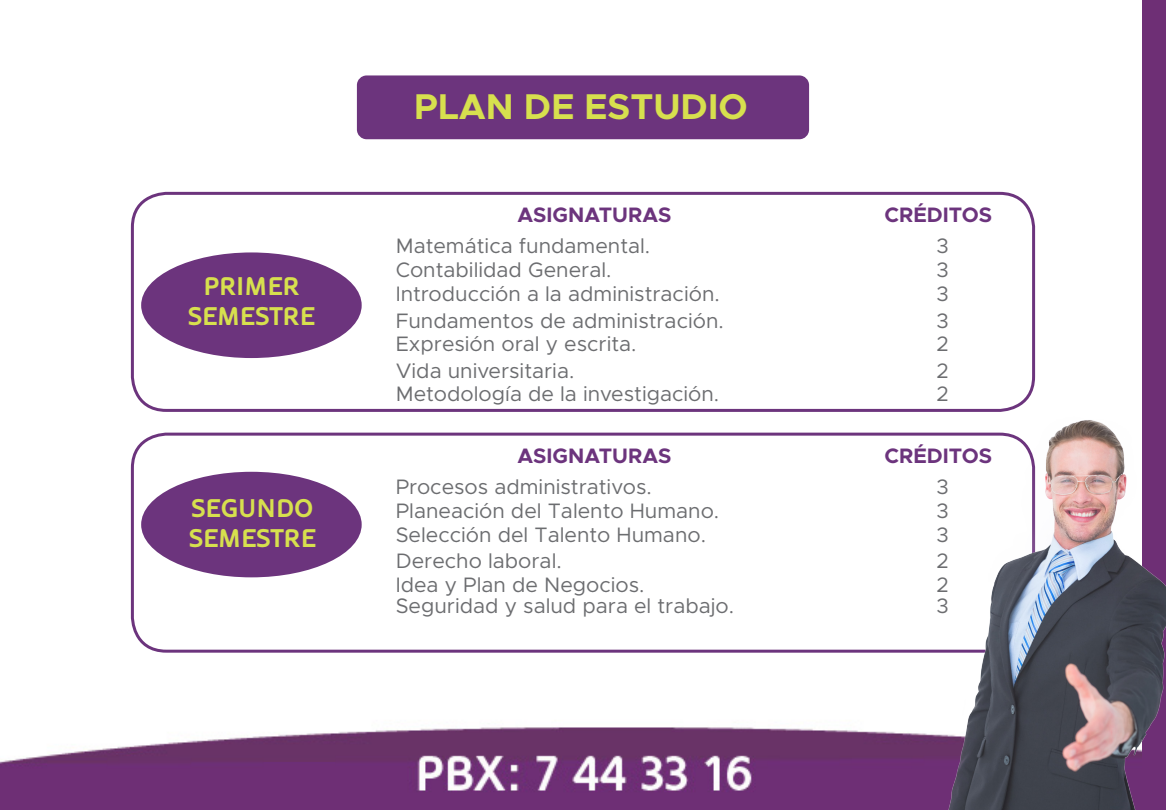
<style>
.page{position:relative;width:1166px;height:810px;background:#fff}
.page>*{position:absolute;margin:0;border:0;box-sizing:border-box;transform-origin:0 0}
.t1{font:700 36px "Metropolis";color:#d7e04e}
.t2{font:700 25.5px "Oblik";color:#d7e04e}
.t3{font:21px "Metropolis";color:#6c6d70}
.t4{font:700 21px "Metropolis";color:#6c347d}
</style>
<div class="page">
<img style="left:0;top:75px;width:1036px;height:735px">
<div style="left:1141px;top:0;width:24px;height:810px;background:#6e2f75"></div>
<div style="left:357px;top:75px;width:451px;height:64px;background:#6c347d;border-radius:10px"></div>
<div style="left:141px;top:252px;width:220px;height:106px;background:#6c347d;border-radius:50%"></div>
<div style="left:141px;top:472px;width:220px;height:105px;background:#6c347d;border-radius:50%"></div>
<div style="left:131px;top:192px;width:903px;height:220px;border:3px solid #6c347d;border-radius:34px"></div>
<div style="left:131px;top:433px;width:903px;height:220px;border:3px solid #6c347d;border-radius:34px"></div>
<img style="left:789px;top:397px;width:376px;height:413px">
<p class="t2" style="left:203px;top:271px;width:98px">PRIMER</p>
<p class="t2" style="left:188px;top:302px;width:128px">SEMESTRE</p>
<p class="t2" style="left:191px;top:493px;width:123px">SEGUNDO</p>
<p class="t2" style="left:189px;top:524px;width:128px">SEMESTRE</p>
<p class="t1" style="left:414px;top:84px;width:335px">PLAN DE ESTUDIO</p>
<p class="t4" style="left:517px;top:202px;width:155px">ASIGNATURAS</p>
<p class="t3" style="left:395px;top:233px;width:256px">Matemática fundamental.</p>
<p class="t3" style="left:395px;top:257px;width:217px">Contabilidad General.</p>
<p class="t3" style="left:395px;top:281px;width:325px">Introducción a la administración.</p>
<p class="t3" style="left:395px;top:307px;width:329px">Fundamentos de administración.</p>
<p class="t3" style="left:395px;top:331px;width:242px">Expresión oral y escrita.</p>
<p class="t3" style="left:395px;top:358px;width:180px">Vida universitaria.</p>
<p class="t3" style="left:395px;top:380px;width:325px">Metodología de la investigación.</p>
<p class="t4" style="left:517px;top:443px;width:155px">ASIGNATURAS</p>
<p class="t3" style="left:395px;top:474px;width:257px">Procesos administrativos.</p>
<p class="t3" style="left:395px;top:497px;width:325px">Planeación del Talento Humano.</p>
<p class="t3" style="left:395px;top:522px;width:312px">Selección del Talento Humano.</p>
<p class="t3" style="left:395px;top:548px;width:167px">Derecho laboral.</p>
<p class="t3" style="left:395px;top:572px;width:250px">Idea y Plan de Negocios.</p>
<p class="t3" style="left:395px;top:593px;width:340px">Seguridad y salud para el trabajo.</p>
<p class="t4" style="left:884px;top:202px;width:109px">CRÉDITOS</p>
<p class="t3" style="left:936px;top:233px;width:14px">3</p>
<p class="t3" style="left:936px;top:257px;width:14px">3</p>
<p class="t3" style="left:936px;top:281px;width:14px">3</p>
<p class="t3" style="left:936px;top:307px;width:14px">3</p>
<p class="t3" style="left:936px;top:331px;width:14px">2</p>
<p class="t3" style="left:936px;top:358px;width:14px">2</p>
<p class="t3" style="left:936px;top:380px;width:14px">2</p>
<p class="t4" style="left:884px;top:443px;width:109px">CRÉDITOS</p>
<p class="t3" style="left:936px;top:474px;width:14px">3</p>
<p class="t3" style="left:936px;top:497px;width:14px">3</p>
<p class="t3" style="left:936px;top:522px;width:14px">3</p>
<p class="t3" style="left:936px;top:548px;width:14px">2</p>
<p class="t3" style="left:936px;top:572px;width:14px">2</p>
<p class="t3" style="left:936px;top:593px;width:14px">3</p>
</div>
